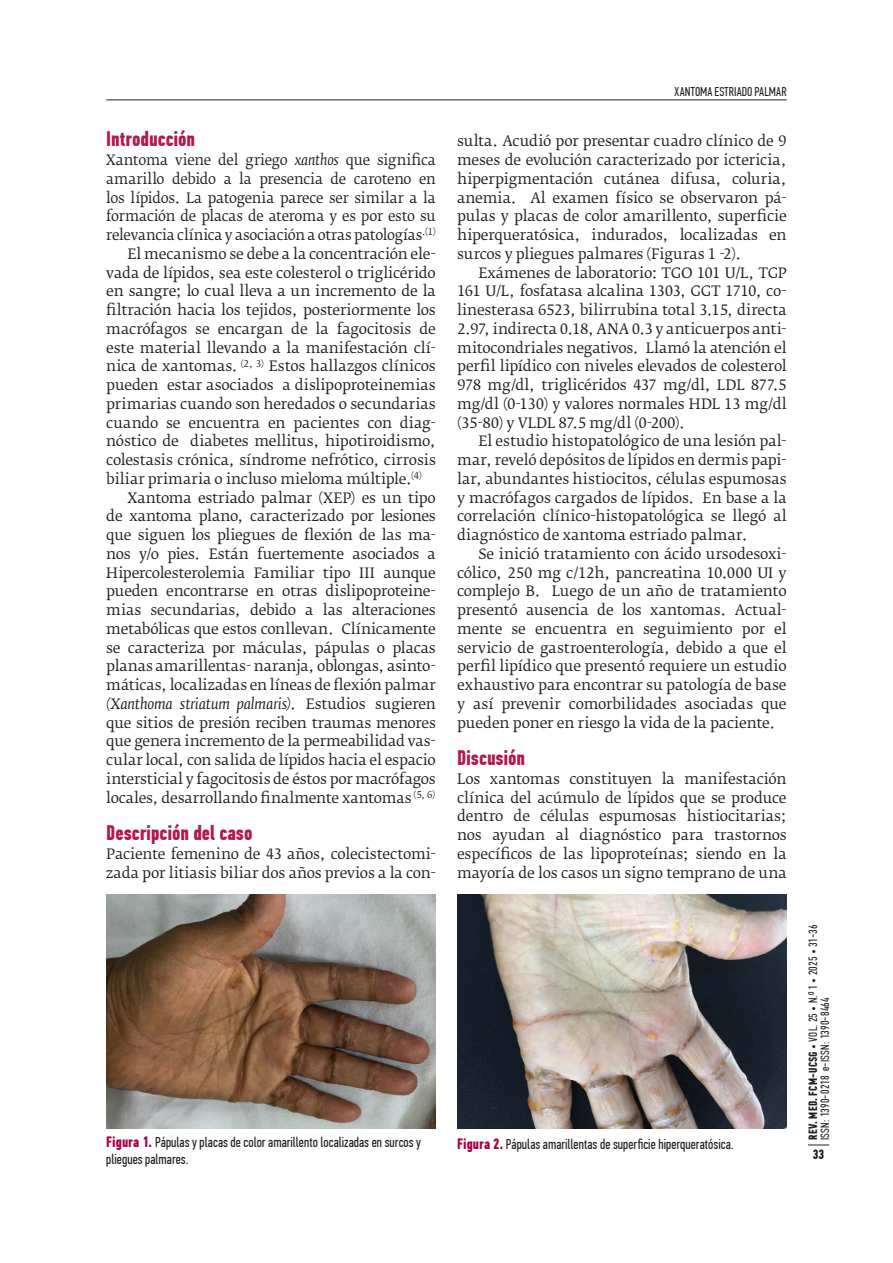
<style>
.page{position:relative;width:893px;height:1263px;background:#fff}
.page>*{position:absolute;margin:0;border:0;box-sizing:border-box;transform-origin:0 0}
.Subtítulo_01{font:700 21px "PF Din Text Comp Pro";letter-spacing:-.005em;color:#b0194f}
.Cuerpo_de_Texto{font:14.25px/18.8px "Fedra Serif B Pro";letter-spacing:-.01em;color:#231f20;text-align:justify}
.Primer_Párrafo{font:14.25px/18.8px "Fedra Serif B Pro";letter-spacing:-.01em;color:#231f20;text-align:justify}
.Primer_Párrafo-2{font:14.25px/18.8px "Fedra Serif B Pro";letter-spacing:-.01em;color:#231f20;text-align:justify;scale:.96 1}
.Pie_de_Imagen{font:14.25px/16.5px "PF Din Text Comp Pro";color:#231f20}
.t1{font:700 13.5px "PF Din Text Comp Pro";color:#231f20}
.t2{font:12.75px "PF Din Text Comp Pro";letter-spacing:.01em;color:#231f20}
.t3{font:12px/12px "PF Din Text Comp Pro";letter-spacing:.015em;color:#231f20}
.s1{color:#222}
.s2{font-style:italic;color:#222}
.s3{font-style:italic}
.s4{font-weight:700;font-size:15px;color:#a30147}
.s5{font-weight:700}
</style>
<div class="page">
<svg style="left:808px;top:1144px;width:21px;height:1px"></svg>
<hr style="left:106px;top:99px;width:681px;height:1px;background:#231f20">
<img style="left:106px;top:894px;width:330px;height:235px">
<img style="left:457px;top:894px;width:330px;height:235px">
<p class="Subtítulo_01" style="left:106px;top:126px;width:90px">Introducción</p>
<p class="Primer_Párrafo-2" style="left:106px;top:151px;width:345px"><span class="s1">Xantoma viene del griego</span> <span class="s2">xanthos</span> <span class="s1">que significa amarillo debido a la presencia de caroteno en los lípidos. La</span> patogenia parece ser similar a la formación de placas de ateroma y es por esto su relevancia clínica y asociación a otras patologías<sup>.(1)</sup></p>
<p class="Cuerpo_de_Texto" style="left:106px;top:244px;width:331px;text-indent:21px">El mecanismo se debe a la concentración ele&shy;vada de lípidos, sea este colesterol o triglicérido en sangre; lo cual lleva a un incremento de la filtración hacia los tejidos, posteriormente los macrófagos se encargan de la fagocitosis de este material llevando a la manifestación clí&shy;nica de xantomas. <sup>(2,</sup> <sup>3)</sup> Estos hallazgos clínicos pueden estar asociados a dislipoproteinemias primarias cuando son heredados o secundarias cuando se encuentra en pacientes con diag&shy;nóstico de diabetes mellitus, hipotiroidismo, colestasis crónica, síndrome nefrótico, cirrosis biliar primaria o incluso mieloma múltiple.<sup>(4)</sup></p>
<p class="Cuerpo_de_Texto" style="left:106px;top:488px;width:331px;text-indent:21px">Xantoma estriado palmar (XEP) es un tipo de xantoma plano, caracterizado por lesiones que siguen los pliegues de flexión de las ma&shy;nos y/o pies. Están fuertemente asociados a Hipercolesterolemia Familiar tipo III aunque pueden encontrarse en otras dislipoproteine&shy;mias secundarias, debido a las alteraciones metabólicas que estos conllevan. Clínicamente se caracteriza por máculas, pápulas o placas planas amarillentas- naranja, oblongas, asinto&shy;máticas, localizadas en líneas de flexión palmar <span class="s3">(Xanthoma striatum palmaris)</span>. Estudios sugieren que sitios de presión reciben traumas menores que genera incremento de la permeabilidad vas&shy;cular local, con salida de lípidos hacia el espacio intersticial y fagocitosis de éstos por macrófagos locales, desarrollando finalmente xantomas <sup>(5,</sup> <sup>6)</sup></p>
<p class="Subtítulo_01" style="left:106px;top:820px;width:148px">Descripción del caso</p>
<p class="Primer_Párrafo" style="left:106px;top:844px;width:331px">Paciente femenino de 43 años, colecistectomi&shy;zada por litiasis biliar dos años previos a la con-</p>
<p class="t2" style="left:674px;top:84px;width:114px">XANTOMA ESTRIADO PALMAR</p>
<p class="Primer_Párrafo" style="left:457px;top:132px;width:331px">sulta. Acudió por presentar cuadro clínico de 9 meses de evolución caracterizado por ictericia, hiperpigmentación cutánea difusa, coluria, anemia. Al examen físico se observaron pá&shy;pulas y placas de color amarillento, superficie hiperqueratósica, indurados, localizadas en surcos y pliegues palmares (Figuras 1 -2).</p>
<p class="Cuerpo_de_Texto" style="left:457px;top:263px;width:331px;text-indent:21px">Exámenes de laboratorio: TGO 101 U/L, TGP 161 U/L, fosfatasa alcalina 1303, GGT 1710, co&shy;linesterasa 6523, bilirrubina total 3.15, directa 2.97, indirecta 0.18, ANA 0.3 y anticuerpos anti&shy;mitocondriales negativos. Llamó la atención el perfil lipídico con niveles elevados de colesterol 978 mg/dl, triglicéridos 437 mg/dl, LDL 877.5 mg/dl (0-130) y valores normales HDL 13 mg/dl (35-80) y VLDL 87.5 mg/dl (0-200).</p>
<p class="Cuerpo_de_Texto" style="left:457px;top:432px;width:331px;text-indent:21px">El estudio histopatológico de una lesión pal&shy;mar, reveló depósitos de lípidos en dermis papi&shy;lar, abundantes histiocitos, células espumosas y macrófagos cargados de lípidos. En base a la correlación clínico-histopatológica se llegó al diagnóstico de xantoma estriado palmar.</p>
<p class="Cuerpo_de_Texto" style="left:457px;top:544px;width:331px;text-indent:21px">Se inició tratamiento con ácido ursodesoxi&shy;cólico, 250 mg c/12h, pancreatina 10.000 UI y complejo B. Luego de un año de tratamiento presentó ausencia de los xantomas. Actual&shy;mente se encuentra en seguimiento por el servicio de gastroenterología, debido a que el perfil lipídico que presentó requiere un estudio exhaustivo para encontrar su patología de base y así prevenir comorbilidades asociadas que pueden poner en riesgo la vida de la paciente.</p>
<p class="Subtítulo_01" style="left:457px;top:745px;width:70px">Discusión</p>
<p class="Primer_Párrafo" style="left:457px;top:769px;width:331px">Los xantomas constituyen la manifestación clínica del acúmulo de lípidos que se produce dentro de células espumosas histiocitarias; nos ayudan al diagnóstico para trastornos específicos de las lipoproteínas; siendo en la mayoría de los casos un signo temprano de una</p>
<p class="Pie_de_Imagen" style="left:106px;top:1134px;width:316px"><span class="s4">Figura 1.</span> Pápulas y placas de color amarillento localizadas en surcos y pliegues palmares.</p>
<p class="Pie_de_Imagen" style="left:457px;top:1136px;width:278px"><span class="s4">Figura 2.</span> Pápulas amarillentas de superficie hiperqueratósica.</p>
<p class="t3" style="left:807px;top:1140px;width:217px;rotate:-90deg"><span class="s5">REV. MED. FCM-UCSG</span> • VOL. 25 • N.O 1 • 2025 • 31-36<br>ISSN: 1390-0218 e-ISSN: 1390-8464</p>
<p class="t1" style="left:813px;top:1146px;width:13px">33</p>
</div>
